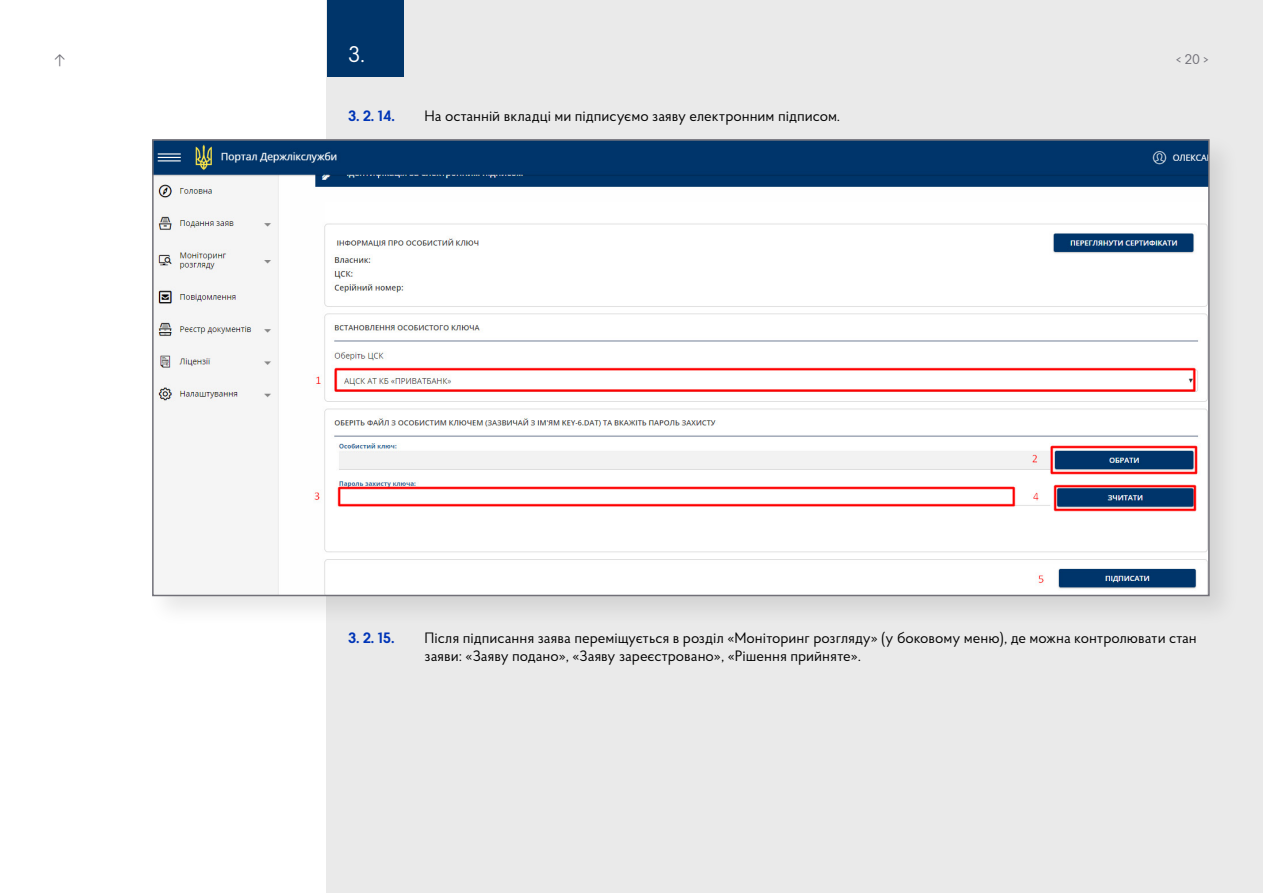
<style>
.page{position:relative;width:1263px;height:893px;background:#fff}
.page>*{position:absolute;margin:0;border:0;box-sizing:border-box;transform-origin:0 0}
.t1{font:22.65px "Proba Pro";color:#fff}
.t2{font:15px/18px "Proba Pro";color:#000}
.t3{font:700 15px "Proba Pro";color:#0035b7}
.t4{font:13.95px "Proba Pro";color:#717078}
</style>
<div class="page">
<div style="left:327px;top:0;width:936px;height:893px;background:#eaeaea"></div>
<div style="left:327px;top:0;width:77px;height:77px;background:#00356a"></div>
<div style="left:145px;top:132px;width:1096px;height:496px;background:#000;opacity:.1"></div>
<img style="left:155px;top:142px;width:1052px;height:451px">
<p class="t4" style="left:54px;top:50px;width:13px">↑</p>
<h1 class="t1" style="left:348px;top:39px;width:18px">3.</h1>
<p class="t4" style="left:1176px;top:50px;width:35px">&lt; 20 &gt;</p>
<p class="t3" style="left:348px;top:106px;width:49px">3. 2. 14.</p>
<p class="t2" style="left:425px;top:106px;width:417px">На останній вкладці ми підписуємо заяву електронним підписом.</p>
<p class="t3" style="left:348px;top:628px;width:48px">3. 2. 15.</p>
<p class="t2" style="left:425px;top:628px;width:774px">Після підписання заява переміщується в розділ «Моніторинг розгляду» (у боковому меню), де можна контролювати стан заяви: «Заяву подано», «Заяву зареєстровано», «Рішення прийняте».</p>
</div>
